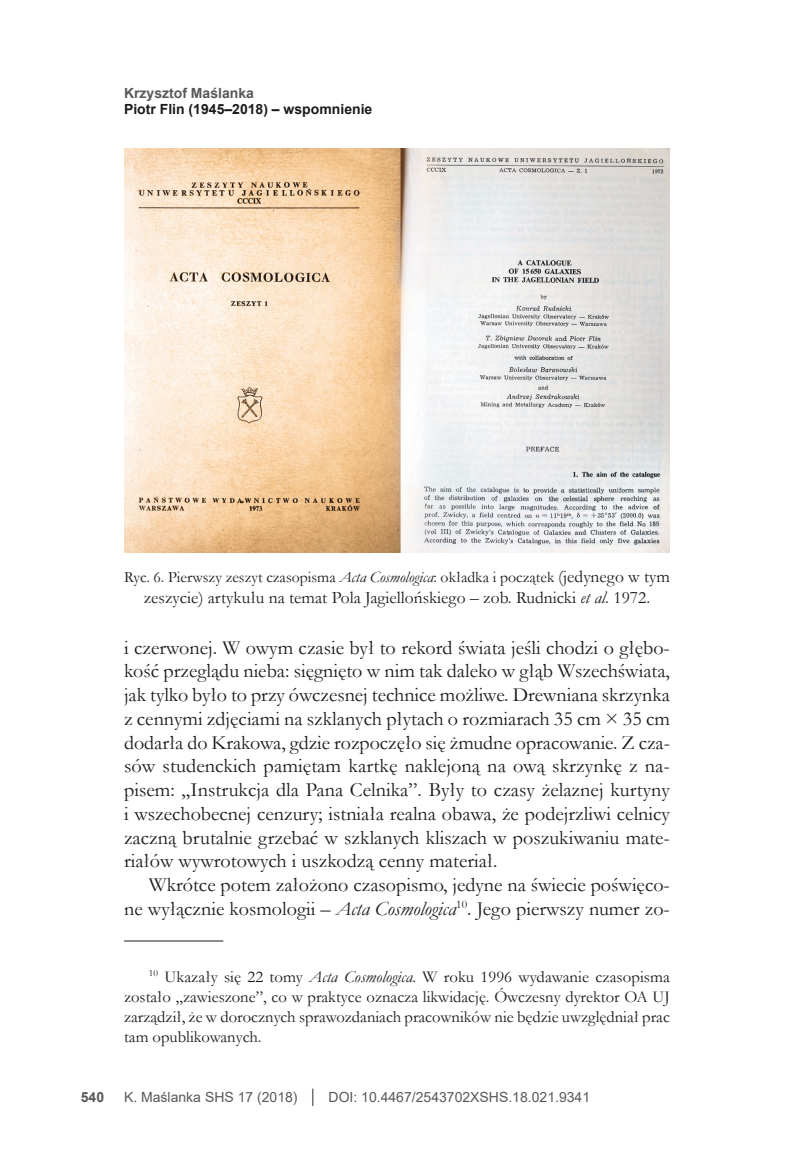
<style>
.page{position:relative;width:794px;height:1166px;background:#fff}
.page>*{position:absolute;margin:0;border:0;box-sizing:border-box;transform-origin:0 0}
.t1{font:20.12px/23.8px "Garamond";color:#1b1b1e;text-align:justify}
.t2{font:17.5px "Garamond";color:#1b1b1e}
.t3{font:16.62px/20.1px "Garamond";color:#1b1b1e;text-align:justify}
.t4{font:15.75px "Garamond";color:#1b1b1e}
.t5{font:14px "Arial";color:#58595b}
.t6{font:700 14px "Arial";color:#1b1b1e}
.t7{font:700 14px "Arial";color:#58595b}
.s1{font-style:italic}
.s2{font-size:17.5px}
.s3{font-size:18.2px;color:#1b1b1e}
</style>
<div class="page">
<hr style="left:124px;top:940px;width:99px;height:1px;background:#1b1b1e">
<img style="left:124px;top:149px;width:546px;height:404px">
<p class="t7" style="left:124px;top:83px;width:131px">Krzysztof Maślanka</p>
<p class="t6" style="left:124px;top:99px;width:250px">Piotr Flin (1945–2018) – wspomnienie</p>
<p class="t4" style="left:124px;top:567px;width:547px">Ryc. 6. Pierwszy zeszyt czasopisma <span class="s1">Acta Cosmologica</span>: okładka i początek <span class="s2">(jedynego w tym</span></p>
<p class="t2" style="left:144px;top:586px;width:508px">zeszycie) artykułu na temat Pola Jagiellońskiego – zob. Rudnicki <span class="s1">et al</span>. 1972.</p>
<p class="t1" style="left:124px;top:635px;width:547px">i czerwonej. W owym czasie był to rekord świata jeśli chodzi o głębo&shy;kość przeglądu nieba: sięgnięto w nim tak daleko w głąb Wszechświata, jak tylko było to przy ówczesnej technice możliwe. Drewniana skrzynka z cennymi zdjęciami na szklanych płytach o rozmiarach 35 cm × 35 cm dodarła do Krakowa, gdzie rozpoczęło się żmudne opracowanie. Z cza&shy;sów studenckich pamiętam kartkę naklejoną na ową skrzynkę z na&shy;pisem: „Instrukcja dla Pana Celnika”. Były to czasy żelaznej kurtyny i wszechobecnej cenzury; istniała realna obawa, że podejrzliwi celnicy zaczną brutalnie grzebać w szklanych kliszach w poszukiwaniu mate&shy;riałów wywrotowych i uszkodzą cenny materiał.</p>
<p class="t1" style="left:124px;top:872px;width:547px;text-align:right">Wkrótce potem założono czasopismo, jedyne na świecie poświęco-<br>ne wyłącznie kosmologii – <span class="s1">Acta Cosmologica</span><sup>10</sup>. Jego pierwszy numer zo-</p>
<p class="t3" style="left:124px;top:966px;width:547px;text-indent:25px"><sup>10</sup> Ukazały się 22 tomy <span class="s1">Acta Cosmologica</span>. W roku 1996 wydawanie czasopisma zostało „zawieszone”, co w praktyce oznacza likwidację. Ówczesny dyrektor OA UJ zarządził, że w dorocznych sprawozdaniach pracowników nie będzie uwzględniał prac tam opublikowanych.</p>
<p class="t7" style="left:81px;top:1087px;width:25px">540</p>
<p class="t5" style="left:124px;top:1087px;width:467px">K. Maślanka SHS 17 (2018) <span class="s3">|</span> DOI: 10.4467/2543702XSHS.18.021.9341</p>
</div>
